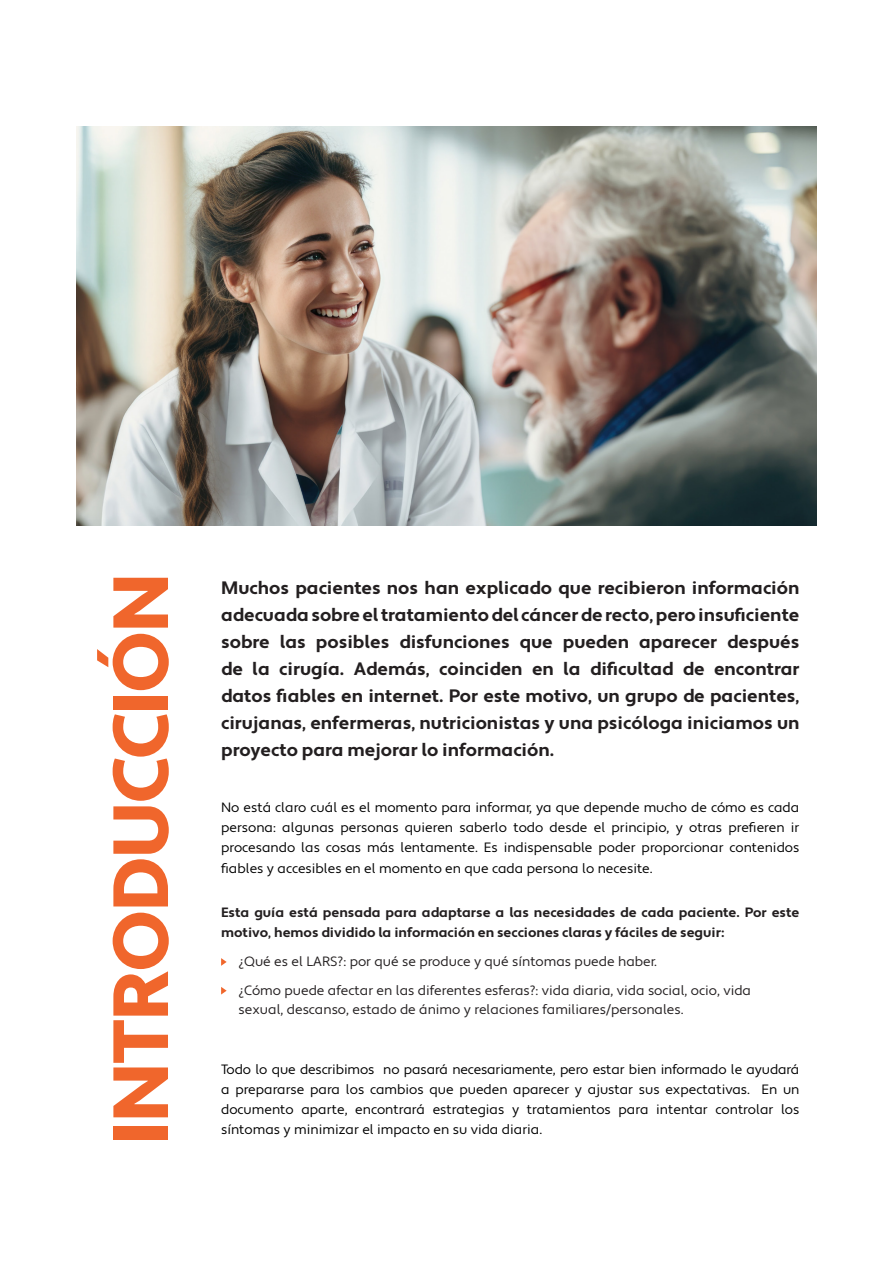
<style>
.page{position:relative;width:893px;height:1263px;background:#fff}
.page>*{position:absolute;margin:0;border:0;box-sizing:border-box;transform-origin:0 0}
.t1{font:900 78px "Apertura";letter-spacing:-.02em;color:#f0662c}
.t2{font:700 18px/27px "Apertura";color:#231f20;text-align:justify}
.t3{font:13.5px/20.2px "Apertura";color:#000;text-align:justify}
.t4{font:13.5px "Apertura";color:#231f20}
.t5{font:700 13.5px/20.2px "Apertura";color:#231f20}
</style>
<div class="page">
<img style="left:77px;top:126px;width:739px;height:400px">
<svg style="left:221px;top:958px;width:6px;height:8px"></svg>
<svg style="left:221px;top:987px;width:6px;height:7px"></svg>
<p class="t1" style="left:94px;top:1145px;width:573px;rotate:-90deg">INTRODUCCIÓN</p>
<p class="t2" style="left:221px;top:574px;width:580px">Muchos pacientes nos han explicado que recibieron información adecuada sobre el tratamiento del cáncer de recto, pero insuficiente sobre las posibles disfunciones que pueden aparecer después de la cirugía. Además, coinciden en la dificultad de encontrar datos fiables en internet. Por este motivo, un grupo de pacientes, cirujanas, enfermeras, nutricionistas y una psicóloga iniciamos un proyecto para mejorar lo información.</p>
<p class="t3" style="left:221px;top:798px;width:580px">No está claro cuál es el momento para informar, ya que depende mucho de cómo es cada persona: algunas personas quieren saberlo todo desde el principio, y otras prefieren ir procesando las cosas más lentamente. Es indispensable poder proporcionar contenidos fiables y accesibles en el momento en que cada persona lo necesite.</p>
<p class="t5" style="left:221px;top:903px;width:580px">Esta guía está pensada para adaptarse a las necesidades de cada paciente. Por este motivo, hemos dividido la información en secciones claras y fáciles de seguir:</p>
<p class="t4" style="left:238px;top:953px;width:420px">¿Qué es el LARS?: por qué se produce y qué síntomas puede haber.</p>
<p class="t4" style="left:238px;top:982px;width:514px">¿Cómo puede afectar en las diferentes esferas?: vida diaria, vida social, ocio, vida</p>
<p class="t4" style="left:239px;top:1002px;width:446px">sexual, descanso, estado de ánimo y relaciones familiares/personales.</p>
<p class="t3" style="left:221px;top:1059px;width:580px">Todo lo que describimos no pasará necesariamente, pero estar bien informado le ayudará a prepararse para los cambios que pueden aparecer y ajustar sus expectativas. En un documento aparte, encontrará estrategias y tratamientos para intentar controlar los síntomas y minimizar el impacto en su vida diaria.</p>
</div>
